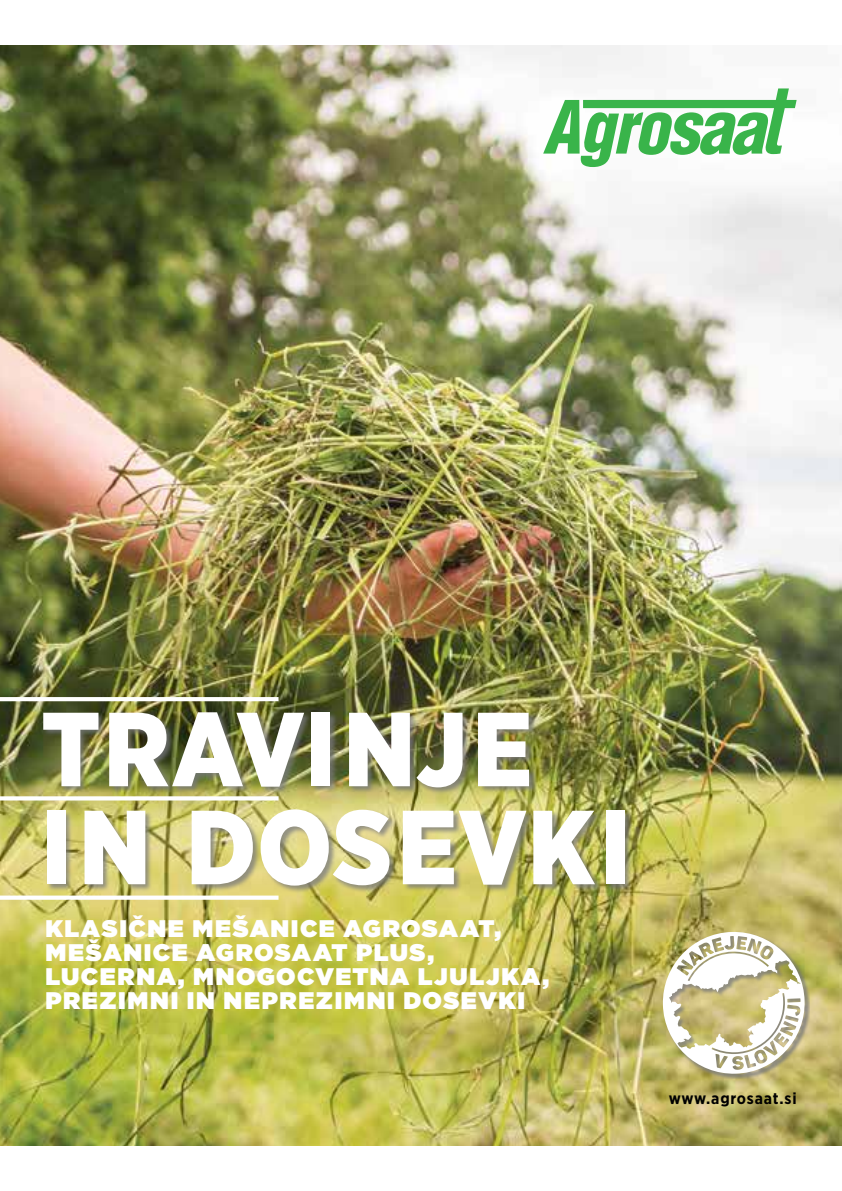
<style>
.page{position:relative;width:842px;height:1191px;background:#fff}
.page>*{position:absolute;margin:0;border:0;box-sizing:border-box;transform-origin:0 0}
.t1{font:900 105px/98px "Gotham Narrow";letter-spacing:.015em;color:#fff}
.t2{font:900 24px/24px "Gotham";letter-spacing:.065em;color:#fff}
.t3{font:700 16px "Gotham Narrow";letter-spacing:.05em;color:#000}
</style>
<div class="page">
<img style="left:0;top:45px;width:842px;height:1100px">
<svg style="left:543px;top:88px;width:254px;height:79px"></svg>
<div style="left:43px;top:712px;width:589px;height:181px;background:#77787b;opacity:.75"></div>
<svg style="left:0;top:796px;width:279px;height:4px"></svg>
<svg style="left:0;top:697px;width:279px;height:4px"></svg>
<svg style="left:0;top:895px;width:279px;height:4px"></svg>
<div style="left:663px;top:932px;width:147px;height:147px;background:#77787b;opacity:.75"></div>
<svg style="left:662px;top:931px;width:144px;height:143px"></svg>
<h1 class="t1" style="left:41px;top:705px;width:591px">TRAVINJE<br>IN DOSEVKI</h1>
<p class="t2" style="left:45px;top:916px;width:505px">KLASIČNE MEŠANICE AGROSAAT,<br>MEŠANICE AGROSAAT PLUS,<br>LUCERNA, MNOGOCVETNA LJULJKA,<br>PREZIMNI IN NEPREZIMNI DOSEVKI</p>
<p class="t3" style="left:669px;top:1089px;width:129px">www.agrosaat.si</p>
</div>
